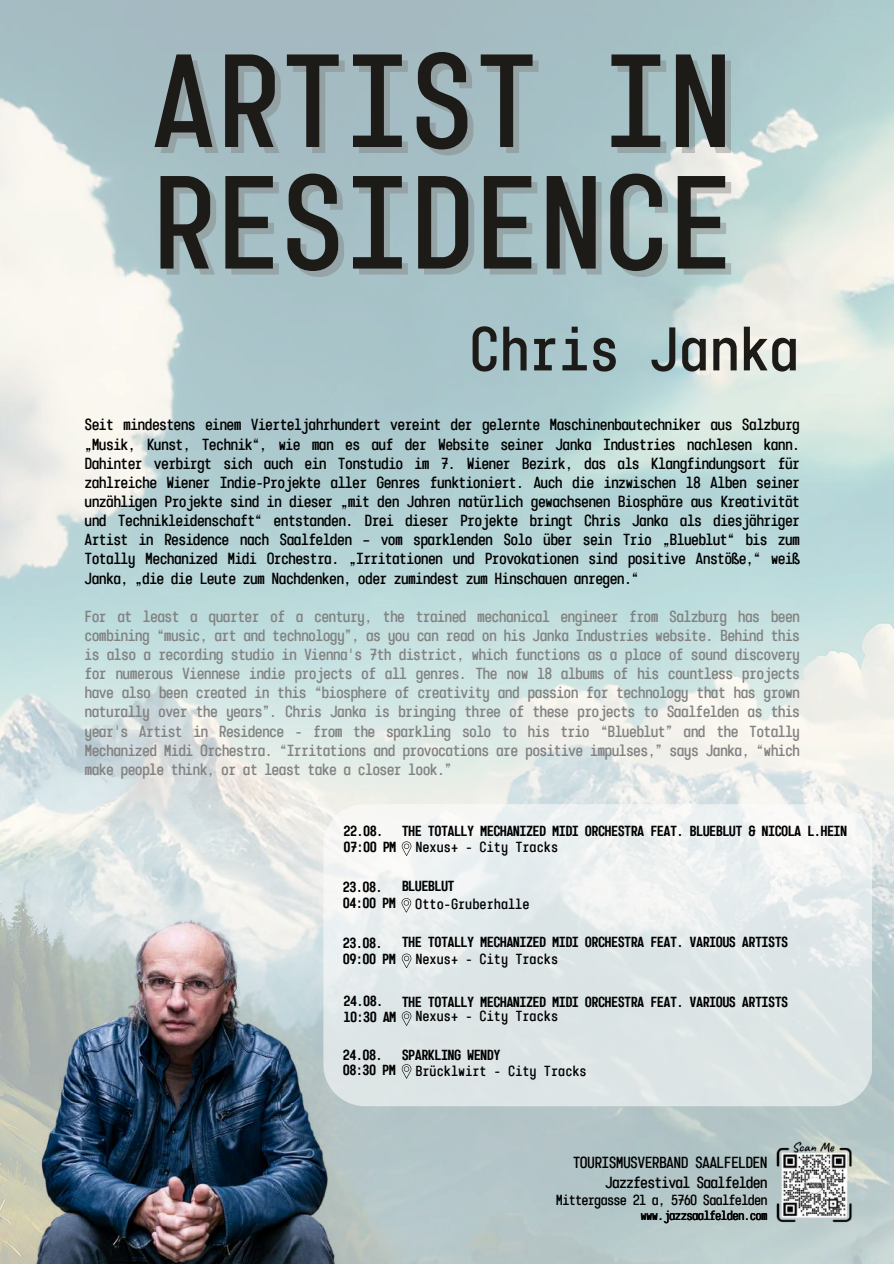
<style>
.page{position:relative;width:894px;height:1264px;background:#fff}
.page>*{position:absolute;margin:0;border:0;box-sizing:border-box;transform-origin:0 0}
.t1{font:700 135.6px/121.5px "Karben 105 Mono";color:#1c1b18}
.t2{font:700 63px "Karben 105 Mono";color:#1c1b18}
.t3{font:700 16.5px/19.2px "Karben 105 Mono";letter-spacing:-.04em;color:#000;text-align:justify}
.t4{font:700 16.5px/19.2px "Karben 105 Mono";letter-spacing:-.04em;color:#828282;text-align:justify}
.t5{font:900 15px/15.8px "Karben 105 Mono";letter-spacing:-.04em;color:#000}
.t6{font:700 15px "Karben 105 Mono";color:#000}
.t7{font:700 15px "Karben 105 Mono";letter-spacing:-.05em;color:#000}
.t8{font:700 13.5px "Karben 105 Mono";letter-spacing:-.05em;color:#000}
</style>
<div class="page">
<img style="left:0;top:0;width:893px;height:1263px">
<img style="left:0;top:838px;width:343px;height:425px">
<svg style="left:323px;top:804px;width:549px;height:302px;fill:#e1e8e9"></svg>
<svg style="left:401px;top:841px;width:10px;height:15px"></svg>
<img style="left:768px;top:1134px;width:97px;height:97px">
<svg style="left:401px;top:898px;width:10px;height:14px"></svg>
<svg style="left:401px;top:953px;width:10px;height:15px"></svg>
<svg style="left:401px;top:1011px;width:10px;height:14px"></svg>
<svg style="left:401px;top:1064px;width:10px;height:14px"></svg>
<h1 class="t1" style="left:151px;top:54px;width:583px">ARTIST IN<br>RESIDENCE</h1>
<h2 class="t2" style="left:469px;top:324px;width:331px">Chris Janka</h2>
<p class="t3" style="left:85px;top:417px;width:716px">Seit mindestens einem Vierteljahrhundert vereint der gelernte Maschinenbautechniker aus Salzburg „Musik, Kunst, Technik“, wie man es auf der Website seiner Janka Industries nachlesen kann.<br>Dahinter verbirgt sich auch ein Tonstudio im 7. Wiener Bezirk, das als Klangfindungsort für zahlreiche Wiener Indie-Projekte aller Genres funktioniert. Auch die inzwischen 18 Alben seiner unzähligen Projekte sind in dieser „mit den Jahren natürlich gewachsenen Biosphäre aus Kreativität und Technikleidenschaft“ entstanden. Drei dieser Projekte bringt Chris Janka als diesjähriger Artist in Residence nach Saalfelden – vom sparklenden Solo über sein Trio „Blueblut“ bis zum Totally Mechanized Midi Orchestra. „Irritationen und Provokationen sind positive Anstöße,“ weiß Janka, „die die Leute zum Nachdenken, oder zumindest zum Hinschauen anregen.“</p>
<p class="t4" style="left:85px;top:608px;width:716px">For at least a quarter of a century, the trained mechanical engineer from Salzburg has been combining “music, art and technology”, as you can read on his Janka Industries website. Behind this is also a recording studio in Vienna's 7th district, which functions as a place of sound discovery for numerous Viennese indie projects of all genres. The now 18 albums of his countless projects have also been created in this “biosphere of creativity and passion for technology that has grown naturally over the years”. Chris Janka is bringing three of these projects to Saalfelden as this year's Artist in Residence - from the sparkling solo to his trio “Blueblut” and the Totally Mechanized Midi Orchestra. “Irritations and provocations are positive impulses,” says Janka, “which make people think, or at least take a closer look.”</p>
<p class="t5" style="left:343px;top:824px;width:505px">22.08. THE TOTALLY MECHANIZED MIDI ORCHESTRA FEAT. BLUEBLUT &amp; NICOLA L.HEIN<br>07:00 PM</p>
<p class="t5" style="left:343px;top:880px;width:41px">23.08.</p>
<p class="t5" style="left:401px;top:880px;width:54px">BLUEBLUT</p>
<p class="t5" style="left:343px;top:896px;width:54px">04:00 PM</p>
<p class="t5" style="left:343px;top:936px;width:41px">23.08.</p>
<p class="t5" style="left:401px;top:935px;width:388px">THE TOTALLY MECHANIZED MIDI ORCHESTRA FEAT. VARIOUS ARTISTS</p>
<p class="t5" style="left:343px;top:952px;width:54px">09:00 PM</p>
<p class="t6" style="left:415px;top:841px;width:144px">Nexus+ - City Tracks</p>
<p class="t6" style="left:415px;top:897px;width:116px">Otto-Gruberhalle</p>
<p class="t6" style="left:415px;top:952px;width:144px">Nexus+ - City Tracks</p>
<p class="t5" style="left:401px;top:995px;width:388px">THE TOTALLY MECHANIZED MIDI ORCHESTRA FEAT. VARIOUS ARTISTS</p>
<p class="t6" style="left:415px;top:1009px;width:144px">Nexus+ - City Tracks</p>
<p class="t5" style="left:343px;top:994px;width:54px">24.08.<br>10:30 AM</p>
<p class="t5" style="left:343px;top:1048px;width:54px">24.08.<br>08:30 PM</p>
<p class="t5" style="left:401px;top:1048px;width:100px">SPARKLING WENDY</p>
<p class="t6" style="left:415px;top:1065px;width:173px">Brücklwirt - City Tracks</p>
<p class="t3" style="left:572px;top:1154px;width:196px;text-align:right">TOURISMUSVERBAND SAALFELDEN<br>Jazzfestival Saalfelden</p>
<p class="t7" style="left:556px;top:1193px;width:213px">Mittergasse 21 a, 5760 Saalfelden</p>
<p class="t8" style="left:640px;top:1210px;width:129px">www.jazzsaalfelden.com</p>
</div>
